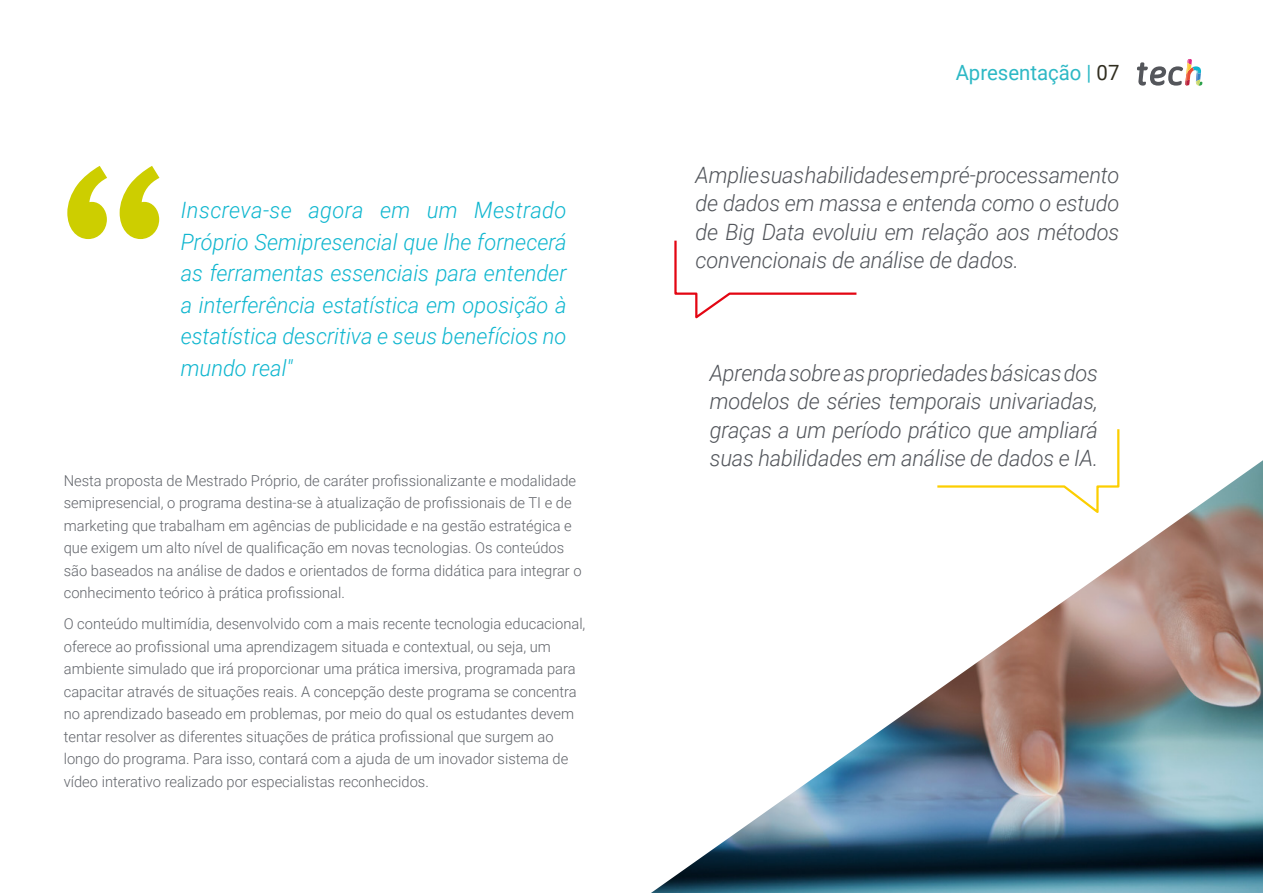
<style>
.page{position:relative;width:1263px;height:893px;background:#fff}
.page>*{position:absolute;margin:0;border:0;box-sizing:border-box;transform-origin:0 0}
.t1{font:italic 300 22.5px/28.5px "Roboto";letter-spacing:-.01em;color:#52555b;text-align:justify}
.t2{font:italic 300 22.5px/31.5px "Roboto";color:#0fb6cf;text-align:justify}
.t3{font:21px "Roboto";color:#2db8c5}
.t4{font:300 15px/22.5px "Roboto";color:#61646a}
.s1{color:#312e20}
</style>
<div class="page">
<svg style="left:1137px;top:59px;width:65px;height:27px"></svg>
<svg style="left:67px;top:166px;width:92px;height:73px"></svg>
<img style="left:651px;top:460px;width:612px;height:433px">
<svg style="left:674px;top:240px;width:183px;height:79px"></svg>
<svg style="left:935px;top:429px;width:185px;height:87px"></svg>
<h1 class="t2" style="left:181px;top:194px;width:387px">Inscreva-se agora em um Mestrado Próprio Semipresencial que lhe fornecerá as ferramentas essenciais para entender a interferência estatística em oposição à estatística descritiva e seus benefícios no mundo real"</h1>
<p class="t4" style="left:64px;top:468px;width:519px">Nesta proposta de Mestrado Próprio, de caráter profissionalizante e modalidade semipresencial, o programa destina-se à atualização de profissionais de TI e de marketing que trabalham em agências de publicidade e na gestão estratégica e que exigem um alto nível de qualificação em novas tecnologias. Os conteúdos são baseados na análise de dados e orientados de forma didática para integrar o conhecimento teórico à prática profissional.</p>
<p class="t4" style="left:64px;top:612px;width:523px">O conteúdo multimídia, desenvolvido com a mais recente tecnologia educacional, oferece ao profissional uma aprendizagem situada e contextual, ou seja, um ambiente simulado que irá proporcionar uma prática imersiva, programada para capacitar através de situações reais. A concepção deste programa se concentra no aprendizado baseado em problemas, por meio do qual os estudantes devem tentar resolver as diferentes situações de prática profissional que surgem ao longo do programa. Para isso, contará com a ajuda de um inovador sistema de vídeo interativo realizado por especialistas reconhecidos.</p>
<h2 class="t3" style="left:956px;top:57px;width:165px">Apresentação | <span class="s1">07</span></h2>
<h1 class="t1" style="left:696px;top:160px;width:425px">Amplie suas habilidades em pré-processamento de dados em massa e entenda como o estudo de Big Data evoluiu em relação aos métodos convencionais de análise de dados.</h1>
<h1 class="t1" style="left:710px;top:358px;width:390px">Aprenda sobre as propriedades básicas dos modelos de séries temporais univariadas, graças a um período prático que ampliará suas habilidades em análise de dados e IA.</h1>
</div>
